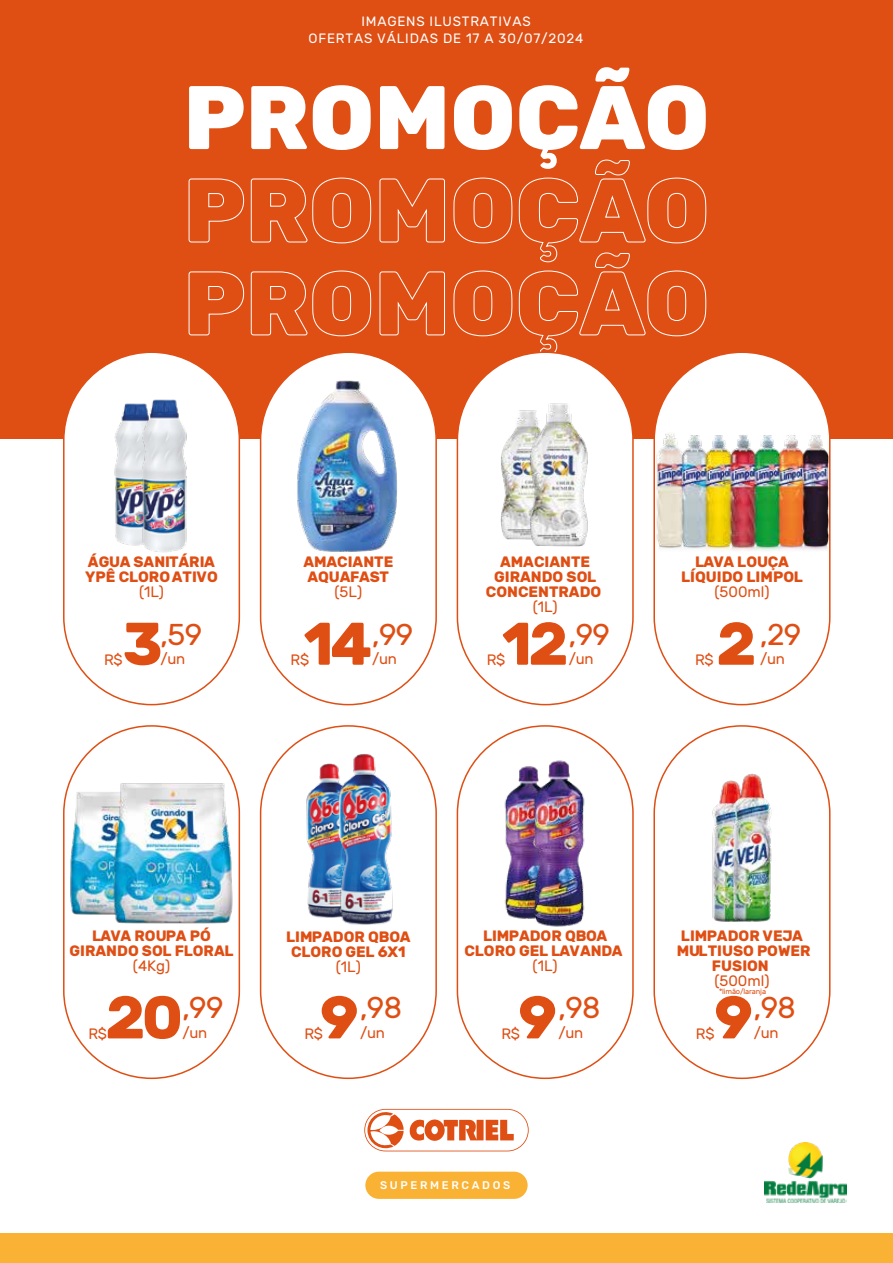
<style>
.page{position:relative;width:893px;height:1263px;background:#fff}
.page>*{position:absolute;margin:0;border:0;box-sizing:border-box;transform-origin:0 0}
.t1{font:800 90px "Rubik";color:#fff}
.t2{font:700 60px "Rubik";color:#df4e13}
.t3{font:30px "Rubik";letter-spacing:-.02em;color:#df4e13}
.t4{font:700 15px/15px "Rubik";color:#df4e13;text-align:center}
.t5{font:15px "Rubik";color:#df4e13}
.t6{font:13.5px/16.2px "Rubik";letter-spacing:.06em;color:#fff;text-align:center}
.t7{font:500 11.1px "Rubik";letter-spacing:.24em;color:#fff}
.t8{font:7.5px "Rubik";letter-spacing:-.02em;color:#df4e13}
.s1{font-weight:700;font-size:60px}
</style>
<div class="page">
<div style="left:0;top:0;width:893px;height:439px;background:#df4e13"></div>
<svg style="left:189px;top:179px;width:55px;height:63px"></svg>
<svg style="left:251px;top:178px;width:120px;height:65px"></svg>
<svg style="left:380px;top:179px;width:65px;height:63px"></svg>
<svg style="left:454px;top:178px;width:58px;height:65px"></svg>
<svg style="left:189px;top:272px;width:55px;height:63px"></svg>
<svg style="left:251px;top:271px;width:120px;height:65px"></svg>
<svg style="left:380px;top:272px;width:65px;height:63px"></svg>
<svg style="left:454px;top:271px;width:58px;height:65px"></svg>
<svg style="left:519px;top:160px;width:187px;height:191px"></svg>
<svg style="left:364px;top:1108px;width:165px;height:44px"></svg>
<div style="left:365px;top:1172px;width:163px;height:27px;background:#f9b234;border-radius:14px"></div>
<div style="left:64px;top:352px;width:175px;height:353px;background:#fff;border-radius:88px"></div>
<div style="left:261px;top:352px;width:175px;height:353px;background:#fff;border-radius:88px"></div>
<div style="left:260px;top:351px;width:177px;height:354px;border:2px solid #df4e13;border-radius:88px"></div>
<div style="left:457px;top:352px;width:176px;height:353px;background:#fff;border-radius:88px"></div>
<div style="left:457px;top:351px;width:177px;height:354px;border:2px solid #df4e13;border-radius:88px"></div>
<div style="left:654px;top:352px;width:176px;height:353px;background:#fff;border-radius:88px"></div>
<div style="left:63px;top:725px;width:177px;height:354px;border:2px solid #df4e13;border-radius:88px"></div>
<div style="left:260px;top:725px;width:177px;height:354px;border:2px solid #df4e13;border-radius:88px"></div>
<div style="left:457px;top:725px;width:177px;height:354px;border:2px solid #df4e13;border-radius:88px"></div>
<div style="left:653px;top:725px;width:177px;height:354px;border:2px solid #df4e13;border-radius:88px"></div>
<div style="left:0;top:1233px;width:893px;height:30px;background:#f9b234"></div>
<img style="left:764px;top:1143px;width:82px;height:59px">
<img style="left:63px;top:415px;width:5px;height:144px">
<img style="left:68px;top:385px;width:173px;height:182px">
<img style="left:297px;top:378px;width:113px;height:174px">
<img style="left:501px;top:410px;width:28px;height:130px">
<img style="left:529px;top:403px;width:59px;height:144px">
<img style="left:653px;top:409px;width:178px;height:161px">
<img style="left:67px;top:790px;width:44px;height:125px">
<img style="left:111px;top:781px;width:125px;height:143px">
<img style="left:306px;top:763px;width:29px;height:154px">
<img style="left:335px;top:753px;width:58px;height:171px">
<img style="left:504px;top:766px;width:22px;height:153px">
<img style="left:526px;top:760px;width:59px;height:167px">
<img style="left:712px;top:783px;width:13px;height:139px">
<img style="left:725px;top:773px;width:47px;height:149px">
<p class="t6" style="left:309px;top:14px;width:276px">IMAGENS ILUSTRATIVAS<br>OFERTAS VÁLIDAS DE 17 A 30/07/2024</p>
<h1 class="t1" style="left:183px;top:68px;width:527px">PROMOÇÃO</h1>
<p class="t4" style="left:85px;top:555px;width:134px;text-align:left">ÁGUA SANITÁRIA<br>YPÊ CLORO ATIVO</p>
<p class="t5" style="left:139px;top:584px;width:27px">(1L)</p>
<p class="t4" style="left:303px;top:555px;width:92px;text-align:left">AMACIANTE<br>AQUAFAST</p>
<p class="t5" style="left:334px;top:584px;width:29px">(5L)</p>
<p class="t4" style="left:486px;top:555px;width:117px">AMACIANTE<br>GIRANDO SOL<br>CONCENTRADO</p>
<p class="t5" style="left:533px;top:599px;width:27px">(1L)</p>
<p class="t4" style="left:681px;top:555px;width:123px">LAVA LOUÇA<br>LÍQUIDO LIMPOL</p>
<p class="t5" style="left:714px;top:584px;width:57px">(500ml)</p>
<h3 class="t3" style="left:122px;top:618px;width:81px"><span class="s1">3</span>,59</h3>
<p class="t5" style="left:161px;top:650px;width:26px">/un</p>
<p class="t5" style="left:104px;top:652px;width:20px">R$</p>
<h2 class="t2" style="left:304px;top:609px;width:70px">14</h2>
<h3 class="t3" style="left:372px;top:618px;width:43px">,99</h3>
<p class="t5" style="left:372px;top:650px;width:26px">/un</p>
<p class="t5" style="left:291px;top:652px;width:20px">R$</p>
<h2 class="t2" style="left:502px;top:609px;width:68px">12</h2>
<h3 class="t3" style="left:569px;top:618px;width:43px">,99</h3>
<p class="t5" style="left:569px;top:650px;width:26px">/un</p>
<p class="t5" style="left:487px;top:652px;width:20px">R$</p>
<h3 class="t3" style="left:716px;top:618px;width:86px"><span class="s1">2</span>,29</h3>
<p class="t5" style="left:760px;top:650px;width:26px">/un</p>
<p class="t5" style="left:695px;top:652px;width:20px">R$</p>
<p class="t4" style="left:70px;top:928px;width:165px">LAVA ROUPA PÓ<br>GIRANDO SOL FLORAL</p>
<p class="t5" style="left:133px;top:957px;width:39px">(4Kg)</p>
<p class="t4" style="left:286px;top:930px;width:126px">LIMPADOR QBOA<br>CLORO GEL 6X1</p>
<p class="t5" style="left:336px;top:959px;width:27px">(1L)</p>
<p class="t4" style="left:465px;top:928px;width:160px">LIMPADOR QBOA<br>CLORO GEL LAVANDA</p>
<p class="t5" style="left:533px;top:957px;width:27px">(1L)</p>
<h3 class="t3" style="left:105px;top:991px;width:120px"><span class="s1">20</span>,99</h3>
<p class="t5" style="left:182px;top:1024px;width:26px">/un</p>
<p class="t5" style="left:89px;top:1025px;width:20px">R$</p>
<h2 class="t2" style="left:320px;top:982px;width:40px">9</h2>
<h3 class="t3" style="left:360px;top:991px;width:43px">,98</h3>
<p class="t5" style="left:360px;top:1024px;width:26px">/un</p>
<p class="t5" style="left:304px;top:1025px;width:20px">R$</p>
<h2 class="t2" style="left:518px;top:982px;width:40px">9</h2>
<h3 class="t3" style="left:558px;top:991px;width:43px">,98</h3>
<p class="t5" style="left:558px;top:1024px;width:26px">/un</p>
<p class="t5" style="left:501px;top:1025px;width:20px">R$</p>
<p class="t4" style="left:677px;top:928px;width:135px">LIMPADOR VEJA<br>MULTIUSO POWER<br>FUSION</p>
<p class="t5" style="left:714px;top:972px;width:57px">(500ml)</p>
<p class="t8" style="left:719px;top:987px;width:49px">*limão/laranja</p>
<h3 class="t3" style="left:754px;top:991px;width:43px">,98</h3>
<h2 class="t2" style="left:714px;top:982px;width:40px">9</h2>
<p class="t5" style="left:754px;top:1024px;width:26px">/un</p>
<p class="t5" style="left:696px;top:1025px;width:20px">R$</p>
<p class="t7" style="left:380px;top:1178px;width:132px">SUPERMERCADOS</p>
</div>
